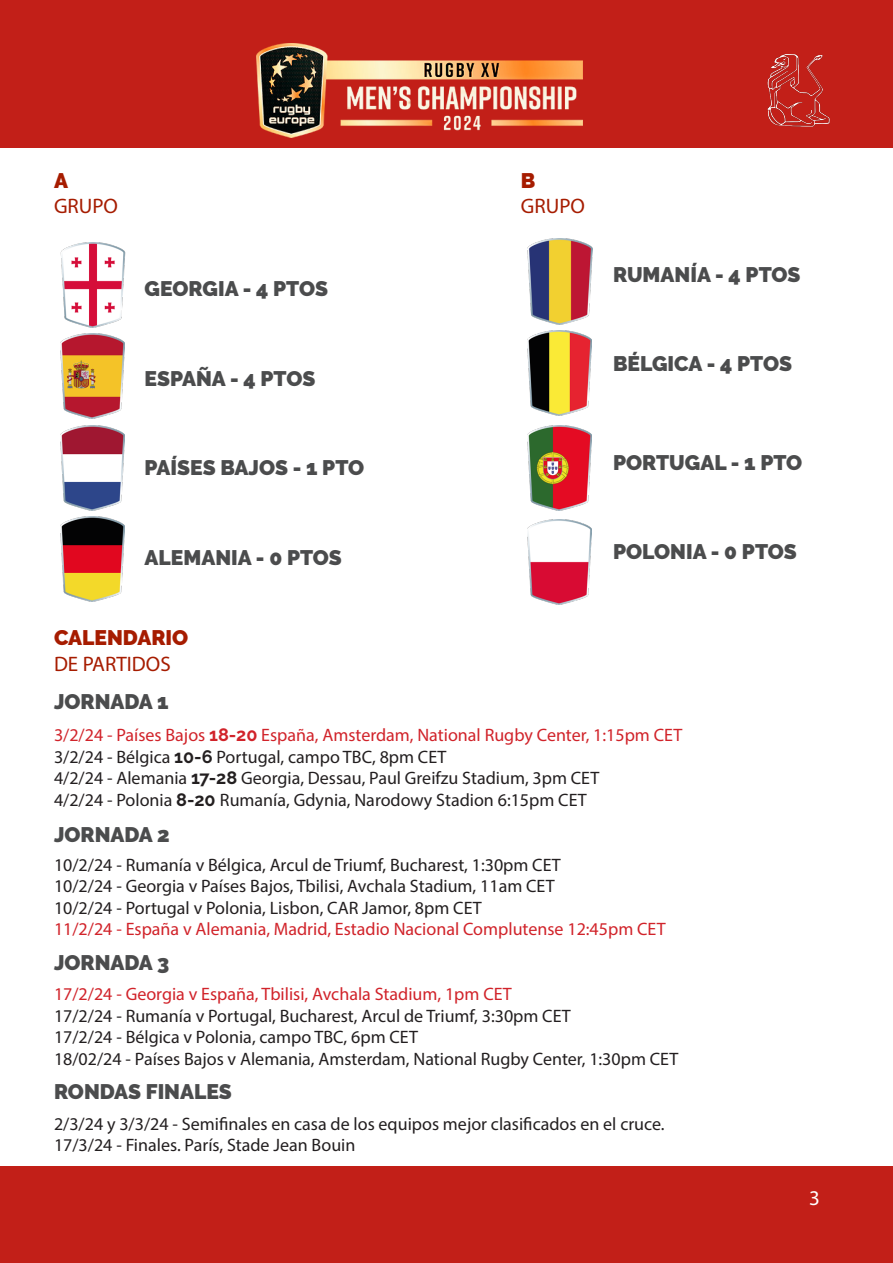
<style>
.page{position:relative;width:893px;height:1263px;background:#fff}
.page>*{position:absolute;margin:0;border:0;box-sizing:border-box;transform-origin:0 0}
.t1{font:900 21px "Raleway";color:#4b4c4d}
.t2{font:21px "Myriad Pro";color:#a61c00}
.t3{font:900 21px "Raleway";color:#a61c00}
.t4{font:21px "Myriad Pro";color:#fff}
.t5{font:18px "Myriad Pro";color:#231f20}
.t6{font:18px "Myriad Pro";color:#d1232a}
.s1{font-family:"Raleway";font-weight:700}
</style>
<div class="page">
<div style="left:0;top:0;width:893px;height:147px;background:#c21f18"></div>
<img style="left:767px;top:54px;width:63px;height:73px">
<div style="left:0;top:1166px;width:893px;height:97px;background:#c21f18"></div>
<img style="left:60px;top:242px;width:66px;height:85px">
<img style="left:61px;top:334px;width:64px;height:85px">
<img style="left:61px;top:425px;width:64px;height:85px">
<img style="left:61px;top:516px;width:64px;height:85px">
<img style="left:528px;top:239px;width:64px;height:85px">
<img style="left:528px;top:330px;width:64px;height:85px">
<img style="left:528px;top:520px;width:64px;height:85px">
<img style="left:257px;top:44px;width:326px;height:93px">
<img style="left:528px;top:425px;width:64px;height:85px">
<p class="t3" style="left:54px;top:168px;width:16px">A</p>
<p class="t2" style="left:54px;top:193px;width:66px">GRUPO</p>
<p class="t1" style="left:145px;top:276px;width:185px">GEORGIA - 4 PTOS</p>
<p class="t1" style="left:145px;top:366px;width:172px">ESPAÑA - 4 PTOS</p>
<p class="t1" style="left:145px;top:455px;width:221px">PAÍSES BAJOS - 1 PTO</p>
<p class="t3" style="left:521px;top:168px;width:16px">B</p>
<p class="t2" style="left:521px;top:193px;width:66px">GRUPO</p>
<p class="t1" style="left:613px;top:262px;width:189px">RUMANÍA - 4 PTOS</p>
<p class="t1" style="left:613px;top:351px;width:180px">BÉLGICA - 4 PTOS</p>
<p class="t1" style="left:613px;top:450px;width:191px">PORTUGAL - 1 PTO</p>
<p class="t1" style="left:145px;top:545px;width:199px">ALEMANIA - 0 PTOS</p>
<p class="t1" style="left:613px;top:539px;width:185px">POLONIA - 0 PTOS</p>
<p class="t3" style="left:54px;top:626px;width:136px">CALENDARIO</p>
<p class="t2" style="left:54px;top:651px;width:118px">DE PARTIDOS</p>
<p class="t1" style="left:54px;top:689px;width:116px">JORNADA 1</p>
<p class="t6" style="left:54px;top:724px;width:630px">3/2/24 - Países Bajos <span class="s1">18-20</span> España, Amsterdam, National Rugby Center, 1:15pm CET</p>
<p class="t5" style="left:54px;top:745px;width:394px">3/2/24 - Bélgica <span class="s1">10-6</span> Portugal, campo TBC, 8pm CET</p>
<p class="t5" style="left:54px;top:767px;width:547px">4/2/24 - Alemania <span class="s1">17-28</span> Georgia, Dessau, Paul Greifzu Stadium, 3pm CET</p>
<p class="t5" style="left:54px;top:789px;width:534px">4/2/24 - Polonia <span class="s1">8-20</span> Rumanía, Gdynia, Narodowy Stadion 6:15pm CET</p>
<p class="t1" style="left:54px;top:823px;width:117px">JORNADA 2</p>
<p class="t5" style="left:54px;top:853px;width:508px">10/2/24 - Rumanía v Bélgica, Arcul de Triumf, Bucharest, 1:30pm CET</p>
<p class="t5" style="left:54px;top:875px;width:502px">10/2/24 - Georgia v Países Bajos, Tbilisi, Avchala Stadium, 11am CET</p>
<p class="t5" style="left:54px;top:897px;width:429px">10/2/24 - Portugal v Polonia, Lisbon, CAR Jamor, 8pm CET</p>
<p class="t6" style="left:54px;top:918px;width:613px">11/2/24 - España v Alemania, Madrid, Estadio Nacional Complutense 12:45pm CET</p>
<p class="t1" style="left:54px;top:951px;width:117px">JORNADA 3</p>
<p class="t6" style="left:54px;top:983px;width:459px">17/2/24 - Georgia v España, Tbilisi, Avchala Stadium, 1pm CET</p>
<p class="t5" style="left:54px;top:1005px;width:518px">17/2/24 - Rumanía v Portugal, Bucharest, Arcul de Triumf, 3:30pm CET</p>
<p class="t5" style="left:54px;top:1026px;width:365px">17/2/24 - Bélgica v Polonia, campo TBC, 6pm CET</p>
<p class="t5" style="left:54px;top:1048px;width:626px">18/02/24 - Países Bajos v Alemania, Amsterdam, National Rugby Center, 1:30pm CET</p>
<p class="t1" style="left:54px;top:1079px;width:179px">RONDAS FINALES</p>
<p class="t5" style="left:54px;top:1113px;width:612px">2/3/24 y 3/3/24 - Semifinales en casa de los equipos mejor clasificados en el cruce.</p>
<p class="t5" style="left:54px;top:1134px;width:303px">17/3/24 - Finales. París, Stade Jean Bouin</p>
<p class="t4" style="left:809px;top:1185px;width:12px">3</p>
</div>
